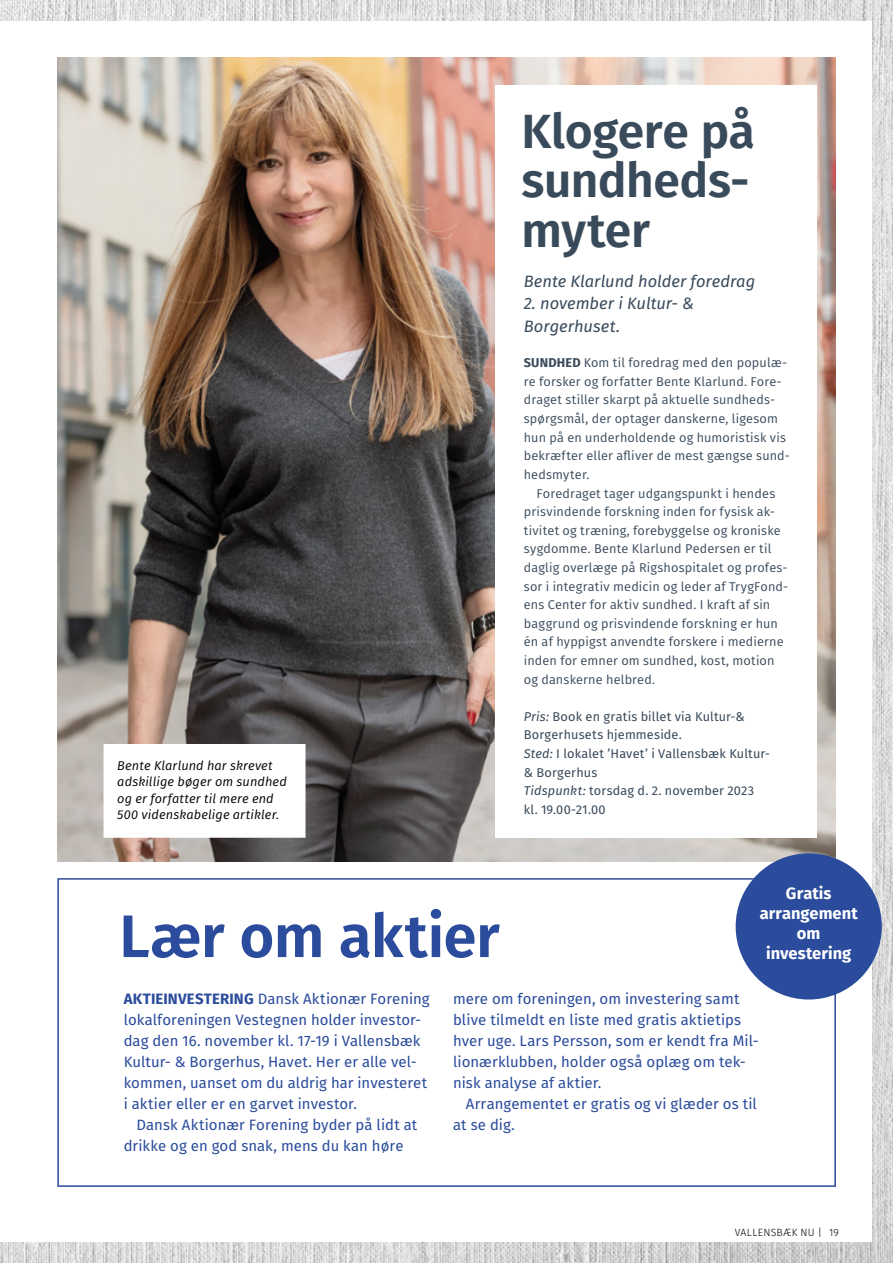
<style>
.page{position:relative;width:893px;height:1263px;background:#fff}
.page>*{position:absolute;margin:0;border:0;box-sizing:border-box;transform-origin:0 0}
.t1{font:600 60px "Fira Sans";letter-spacing:-.01em;color:#2b4c9c}
.t2{font:600 48px/49.5px "Fira Sans";letter-spacing:-.005em;color:#394a5b;text-align:justify}
.t3{font:italic 16.5px/22.5px "Fira Sans";color:#394a5b}
.t4{font:700 16.5px/19.8px "Fira Sans";letter-spacing:.005em;color:#fff;text-align:center}
.t5{font:15px/21px "Fira Sans";letter-spacing:.005em;color:#2b4c9c}
.t6{font:12.75px/18.6px "Fira Sans";letter-spacing:.015em;color:#394a5b}
.t7{font:12.75px/18.6px "Fira Sans";letter-spacing:.01em;color:#394a5b}
.t8{font:italic 12.75px/16.5px "Fira Sans";letter-spacing:.01em;color:#000}
.t9{font:300 10.5px "Fira Sans";letter-spacing:.025em;color:#000}
.s1{font-weight:700}
.s2{font-style:italic}
</style>
<div class="page">
<img style="left:0;top:0;width:893px;height:1263px">
<div style="left:0;top:21px;width:872px;height:1221px;background:#fff"></div>
<img style="left:57px;top:57px;width:779px;height:804px">
<div style="left:57px;top:878px;width:779px;height:309px;border:2px solid #2b4c9c"></div>
<hr style="left:0;top:119px;width:1px;height:1031px;background:#000">
<div style="left:495px;top:85px;width:321px;height:753px;background:#fff"></div>
<div style="left:736px;top:853px;width:146px;height:146px;background:#2b4c9c;border-radius:50%"></div>
<div style="left:104px;top:744px;width:201px;height:93px;background:#fff"></div>
<div style="left:104px;top:744px;width:201px;height:94px;border:1px solid #fff"></div>
<h2 class="t2" style="left:521px;top:104px;width:235px">Klogere på sundheds&shy;myter</h2>
<p class="t8" style="left:117px;top:757px;width:171px">Bente Klarlund har skrevet adskillige bøger om sundhed og er forfatter til mere end<br>500 videnskabelige artikler.</p>
<p class="t3" style="left:524px;top:269px;width:233px">Bente Klarlund holder foredrag</p>
<p class="t3" style="left:524px;top:292px;width:172px">2. november i Kultur- &amp;<br>Borgerhuset.</p>
<p class="t6" style="left:524px;top:353px;width:268px"><span class="s1">SUNDHED</span> Kom til foredrag med den populæ&shy;re forsker og forfatter Bente Klarlund. Fore&shy;draget stiller skarpt på aktuelle sundheds&shy;spørgsmål, der optager danskerne, ligesom hun på en underholdende og humoristisk vis bekræfter eller afliver de mest gængse sund&shy;hedsmyter.</p>
<p class="t6" style="left:524px;top:483px;width:265px;text-indent:13px">Foredraget tager udgangspunkt i hendes prisvindende forskning inden for fysisk ak&shy;tivitet og træning, forebyggelse og kroniske sygdomme. Bente Klarlund Pedersen er til daglig overlæge på Rigshospitalet og profes&shy;sor i integrativ medicin og leder af TrygFond&shy;ens Center for aktiv sundhed. I kraft af sin baggrund og prisvindende forskning er hun én af hyppigst anvendte forskere i medierne inden for emner om sundhed, kost, motion og danskerne helbred.</p>
<p class="t7" style="left:524px;top:707px;width:248px"><span class="s2">Pris:</span> Book en gratis billet via Kultur-&amp;<br>Borgerhusets hjemmeside.<br><span class="s2">Sted:</span> I lokalet ’Havet’ i Vallensbæk Kultur-&amp; Borgerhus<br><span class="s2">Tidspunkt:</span> torsdag d. 2. november 2023 kl. 19.00-21.00</p>
<h1 class="t1" style="left:119px;top:887px;width:382px">Lær om aktier</h1>
<p class="t4" style="left:760px;top:883px;width:100px">Gratis arrangement om investering</p>
<p class="t5" style="left:124px;top:988px;width:307px"><span class="s1">AKTIEINVESTERING</span> Dansk Aktionær Forening lokalforeningen Vestegnen holder investor&shy;dag den 16. november kl. 17-19 i Vallensbæk Kultur- &amp; Borgerhus, Havet. Her er alle vel&shy;kommen, uanset om du aldrig har investeret i aktier eller er en garvet investor.</p>
<p class="t5" style="left:124px;top:1114px;width:295px;text-indent:13px">Dansk Aktionær Forening byder på lidt at drikke og en god snak, mens du kan høre</p>
<p class="t5" style="left:453px;top:988px;width:307px">mere om foreningen, om investering samt blive tilmeldt en liste med gratis aktietips hver uge. Lars Persson, som er kendt fra Mil&shy;lionærklubben, holder også oplæg om tek&shy;nisk analyse af aktier.</p>
<p class="t5" style="left:453px;top:1093px;width:305px;text-indent:13px">Arrangementet er gratis og vi glæder os til at se dig.</p>
<p class="t9" style="left:735px;top:1225px;width:106px">VALLENSBÆK NU | 19</p>
</div>
